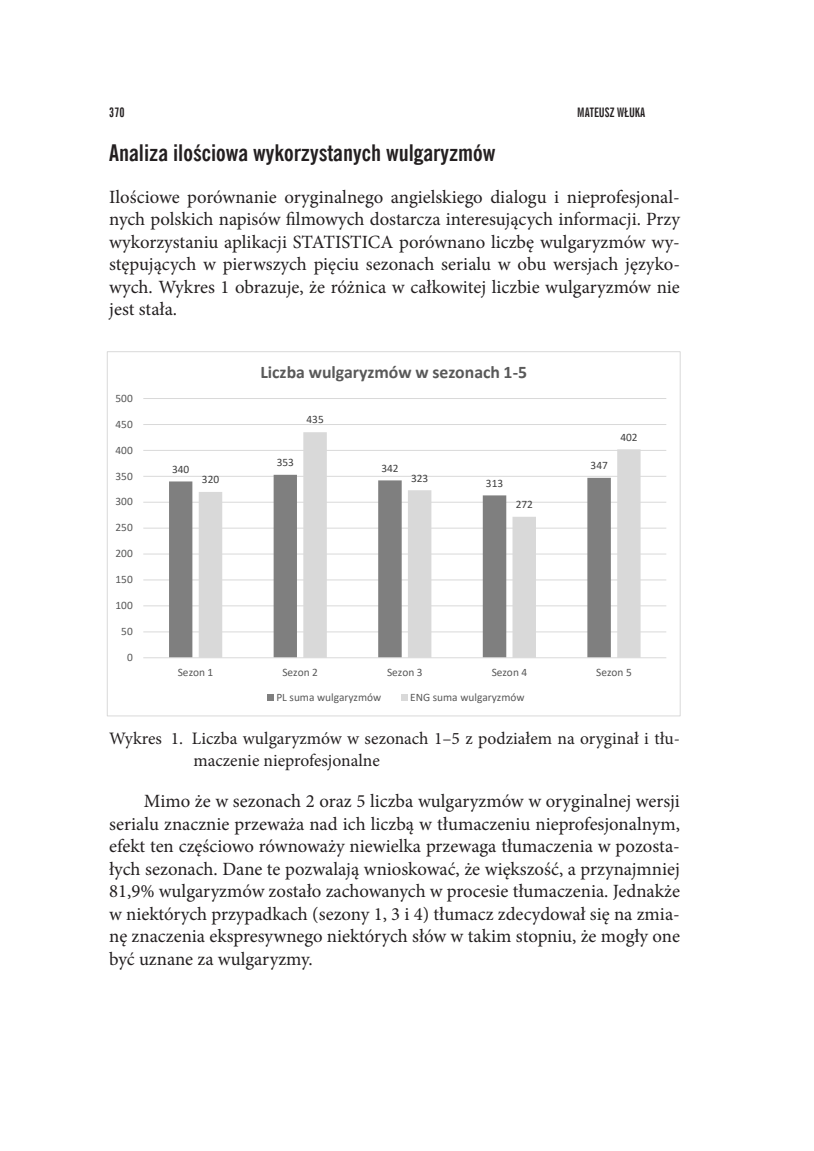
<style>
.page{position:relative;width:814px;height:1151px;background:#fff}
.page>*{position:absolute;margin:0;border:0;box-sizing:border-box;transform-origin:0 0}
.t1{font:700 22.75px "News Goth Cn EU";color:#231f20}
.t2{font:18.72px/22.4px "Minion Pro";color:#231f20;text-align:justify}
.t3{font:700 17.68px "Calibri";color:#595959}
.t4{font:17.5px/22.4px "Minion Pro";color:#231f20}
.t5{font:700 13.12px "News Goth X Cn EU";color:#231f20}
.t6{font:11.38px "Calibri";color:#595959}
.t7{font:11.38px "Calibri";color:#404040}
</style>
<div class="page">
<hr style="left:143px;top:631px;width:523px;height:1px;background:#d9d9d9">
<hr style="left:143px;top:605px;width:523px;height:1px;background:#d9d9d9">
<hr style="left:143px;top:579px;width:523px;height:1px;background:#d9d9d9">
<hr style="left:143px;top:554px;width:523px;height:1px;background:#d9d9d9">
<hr style="left:143px;top:528px;width:523px;height:1px;background:#d9d9d9">
<hr style="left:143px;top:502px;width:523px;height:1px;background:#d9d9d9">
<hr style="left:143px;top:476px;width:523px;height:1px;background:#d9d9d9">
<hr style="left:143px;top:450px;width:523px;height:1px;background:#d9d9d9">
<hr style="left:143px;top:424px;width:523px;height:1px;background:#d9d9d9">
<hr style="left:143px;top:398px;width:523px;height:1px;background:#d9d9d9">
<svg style="left:169px;top:481px;width:30px;height:176px;fill:#7f7f7f"></svg>
<svg style="left:199px;top:432px;width:441px;height:225px"></svg>
<hr style="left:143px;top:657px;width:523px;height:1px;background:#d9d9d9">
<div style="left:267px;top:695px;width:7px;height:6px;background:#7f7f7f"></div>
<svg style="left:401px;top:695px;width:6px;height:6px"></svg>
<p class="t5" style="left:109px;top:104px;width:17px">370</p>
<p class="t5" style="left:577px;top:104px;width:69px">MATEUSZ WŁUKA</p>
<p class="t1" style="left:109px;top:138px;width:388px">Analiza ilościowa wykorzystanych wulgaryzmów</p>
<p class="t2" style="left:109px;top:186px;width:572px">Ilościowe porównanie oryginalnego angielskiego dialogu i nieprofesjonal&shy;nych polskich napisów filmowych dostarcza interesujących informacji. Przy wykorzystaniu aplikacji STATISTICA porównano liczbę wulgaryzmów wy&shy;stępujących w pierwszych pięciu sezonach serialu w obu wersjach języko&shy;wych. Wykres 1 obrazuje, że różnica w całkowitej liczbie wulgaryzmów nie jest stała.</p>
<p class="t6" style="left:115px;top:390px;width:19px">500</p>
<p class="t6" style="left:115px;top:416px;width:19px">450</p>
<p class="t6" style="left:115px;top:442px;width:19px">400</p>
<p class="t6" style="left:115px;top:468px;width:19px">350</p>
<p class="t6" style="left:115px;top:494px;width:19px">300</p>
<p class="t6" style="left:115px;top:520px;width:19px">250</p>
<p class="t6" style="left:115px;top:546px;width:19px">200</p>
<p class="t6" style="left:115px;top:571px;width:19px">150</p>
<p class="t6" style="left:115px;top:597px;width:19px">100</p>
<p class="t6" style="left:121px;top:623px;width:13px">50</p>
<p class="t6" style="left:127px;top:649px;width:7px">0</p>
<p class="t3" style="left:260px;top:360px;width:268px">Liczba wulgaryzmów w sezonach 1-5</p>
<p class="t7" style="left:172px;top:461px;width:19px">340</p>
<p class="t7" style="left:202px;top:471px;width:19px">320</p>
<p class="t7" style="left:306px;top:412px;width:19px">435</p>
<p class="t7" style="left:277px;top:454px;width:19px">353</p>
<p class="t7" style="left:381px;top:460px;width:19px">342</p>
<p class="t7" style="left:411px;top:470px;width:19px">323</p>
<p class="t7" style="left:486px;top:475px;width:19px">313</p>
<p class="t7" style="left:515px;top:496px;width:19px">272</p>
<p class="t7" style="left:590px;top:457px;width:19px">347</p>
<p class="t7" style="left:620px;top:429px;width:19px">402</p>
<p class="t6" style="left:178px;top:664px;width:37px">Sezon 1</p>
<p class="t6" style="left:282px;top:664px;width:37px">Sezon 2</p>
<p class="t6" style="left:387px;top:664px;width:37px">Sezon 3</p>
<p class="t6" style="left:491px;top:664px;width:37px">Sezon 4</p>
<p class="t6" style="left:596px;top:664px;width:37px">Sezon 5</p>
<p class="t6" style="left:276px;top:689px;width:106px">PL suma wulgaryzmów</p>
<p class="t6" style="left:410px;top:689px;width:116px">ENG suma wulgaryzmów</p>
<p class="t4" style="left:193px;top:727px;width:488px;text-indent:-84px">Wykres 1. Liczba wulgaryzmów w sezonach 1–5 z podziałem na oryginał i tłu&shy;maczenie nieprofesjonalne</p>
<p class="t2" style="left:109px;top:790px;width:572px;text-indent:35px">Mimo że w sezonach 2 oraz 5 liczba wulgaryzmów w oryginalnej wersji serialu znacznie przeważa nad ich liczbą w tłumaczeniu nieprofesjonalnym, efekt ten częściowo równoważy niewielka przewaga tłumaczenia w pozosta&shy;łych sezonach. Dane te pozwalają wnioskować, że większość, a przynajmniej 81,9% wulgaryzmów zostało zachowanych w procesie tłumaczenia. Jednakże w niektórych przypadkach (sezony 1, 3 i 4) tłumacz zdecydował się na zmia&shy;nę znaczenia ekspresywnego niektórych słów w takim stopniu, że mogły one być uznane za wulgaryzmy.</p>
</div>
